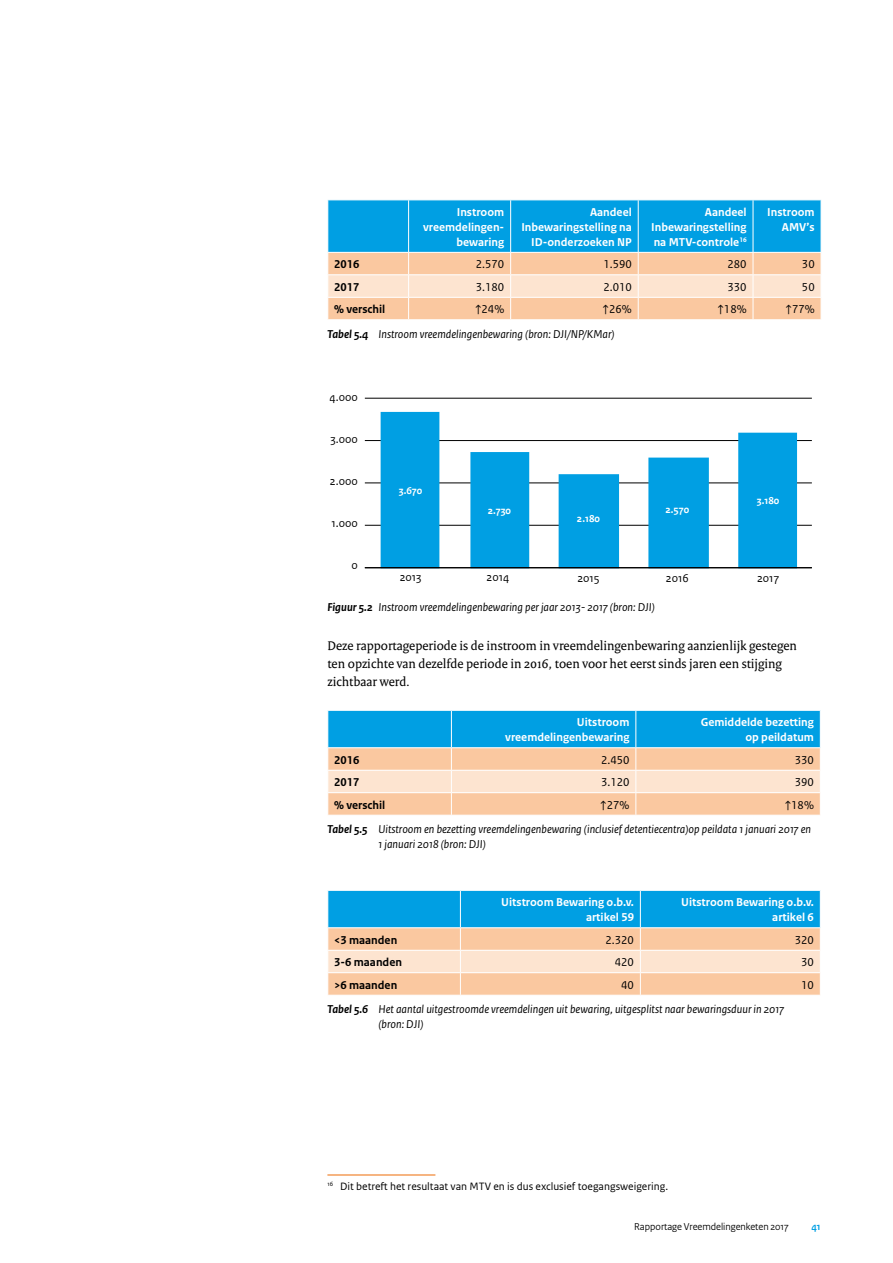
<style>
.page{position:relative;width:893px;height:1263px;background:#fff}
.page>*{position:absolute;margin:0;border:0;box-sizing:border-box;transform-origin:0 0}
.t1{font:13.5px/18px "Rijksoverheid Serif";color:#000}
.t2{font:italic 12px/24.3px "Rijksoverheid Sans Text";color:#000;text-align:right}
.t3{font:700 12px/15px "Rijksoverheid Sans Text";color:#fff;text-align:right}
.t4{font:12px "Rijksoverheid Sans Text";color:#000}
.t5{font:700 12px "Rijksoverheid Sans Text";color:#000}
.t6{font:12px "Rijksoverheid Sans Text TT";color:#000}
.t7{font:11.25px "Rijksoverheid Sans Text";color:#000}
.t8{font:10.5px "Rijksoverheid Sans Heading";color:#000}
.t9{font:700 10.5px "Rijksoverheid Sans Text TT";color:#fff}
.t10{font:700 10.5px "Rijksoverheid Sans Heading";color:#009fe3}
.s1{font-weight:700}
.s2{font-style:normal}
</style>
<div class="page">
<svg style="left:328px;top:200px;width:493px;height:120px;background:#8fbdc8"></svg>
<hr style="left:327px;top:252px;width:82px;height:1px;background:#fff">
<hr style="left:409px;top:252px;width:102px;height:1px;background:#fff">
<hr style="left:511px;top:252px;width:127px;height:1px;background:#fff">
<hr style="left:638px;top:252px;width:115px;height:1px;background:#fff">
<hr style="left:753px;top:252px;width:68px;height:1px;background:#fff">
<hr style="left:365px;top:398px;width:447px;height:1px;background:#000">
<hr style="left:365px;top:440px;width:447px;height:1px;background:#000">
<hr style="left:365px;top:482px;width:447px;height:1px;background:#000">
<hr style="left:365px;top:525px;width:447px;height:1px;background:#000">
<svg style="left:381px;top:412px;width:416px;height:155px;fill:#009fe3"></svg>
<hr style="left:365px;top:567px;width:447px;height:1px;background:#000">
<svg style="left:328px;top:711px;width:492px;height:104px;background:#a4c1c4"></svg>
<hr style="left:327px;top:747px;width:124px;height:1px;background:#fff">
<hr style="left:451px;top:747px;width:185px;height:1px;background:#fff">
<hr style="left:636px;top:747px;width:185px;height:1px;background:#fff">
<svg style="left:328px;top:891px;width:492px;height:104px;background:#a8c4c6"></svg>
<hr style="left:327px;top:927px;width:133px;height:1px;background:#fff">
<hr style="left:460px;top:927px;width:180px;height:1px;background:#fff">
<hr style="left:640px;top:927px;width:181px;height:1px;background:#fff">
<hr style="left:327px;top:1174px;width:108px;height:1px;background:#ed6b06">
<p class="t3" style="left:423px;top:205px;width:83px">Instroom vreemdelingen&shy;bewaring</p>
<p class="t3" style="left:521px;top:205px;width:112px">Aandeel<br>Inbewaringstelling na<br>ID-onderzoeken NP</p>
<p class="t3" style="left:651px;top:205px;width:97px;text-align:justify;text-indent:54px">Aandeel Inbewaringstelling na MTV-controle<sup>16</sup></p>
<p class="t3" style="left:767px;top:205px;width:49px">Instroom<br>AMV’s</p>
<p class="t5" style="left:334px;top:258px;width:27px">2016</p>
<p class="t4" style="left:476px;top:258px;width:30px">2.570</p>
<p class="t4" style="left:603px;top:258px;width:30px">1.590</p>
<p class="t4" style="left:727px;top:258px;width:21px">280</p>
<p class="t4" style="left:802px;top:258px;width:14px">30</p>
<p class="t5" style="left:334px;top:280px;width:27px">2017</p>
<p class="t4" style="left:476px;top:280px;width:30px">3.180</p>
<p class="t4" style="left:603px;top:280px;width:30px">2.010</p>
<p class="t4" style="left:727px;top:280px;width:21px">330</p>
<p class="t4" style="left:802px;top:280px;width:14px">50</p>
<p class="t5" style="left:334px;top:303px;width:53px">% verschil</p>
<p class="t4" style="left:475px;top:303px;width:31px">↑24%</p>
<p class="t4" style="left:603px;top:303px;width:31px">↑26%</p>
<p class="t4" style="left:717px;top:303px;width:31px">↑18%</p>
<p class="t4" style="left:785px;top:303px;width:31px">↑77%</p>
<p class="t2" style="left:327px;top:322px;width:289px"><span class="s1">Tabel 5.4</span> Instroom vreemdelingenbewaring (bron: DJI/NP/KMar)</p>
<p class="t6" style="left:329px;top:391px;width:30px">4.000</p>
<p class="t6" style="left:330px;top:433px;width:29px">3.000</p>
<p class="t6" style="left:330px;top:474px;width:29px">2.000</p>
<p class="t6" style="left:331px;top:516px;width:28px">1.000</p>
<p class="t6" style="left:351px;top:558px;width:8px">0</p>
<p class="t9" style="left:399px;top:484px;width:25px">3.670</p>
<p class="t9" style="left:488px;top:505px;width:25px">2.730</p>
<p class="t9" style="left:577px;top:513px;width:25px">2.180</p>
<p class="t9" style="left:665px;top:504px;width:25px">2.570</p>
<p class="t9" style="left:757px;top:494px;width:24px">3.180</p>
<p class="t6" style="left:400px;top:570px;width:23px">2013</p>
<p class="t6" style="left:486px;top:570px;width:24px">2014</p>
<p class="t6" style="left:577px;top:571px;width:24px">2015</p>
<p class="t6" style="left:666px;top:571px;width:24px">2016</p>
<p class="t6" style="left:757px;top:571px;width:24px">2017</p>
<p class="t2" style="left:327px;top:595px;width:329px"><span class="s1">Figuur 5.2</span> Instroom vreemdelingenbewaring per jaar 2013- 2017 (bron: DJI)</p>
<p class="t1" style="left:327px;top:636px;width:471px">Deze rapportageperiode is de instroom in vreemdelingenbewaring aanzienlijk gestegen ten opzichte van dezelfde periode in 2016, toen voor het eerst sinds jaren een stijging zichtbaar werd.</p>
<p class="t3" style="left:505px;top:715px;width:126px">Uitstroom vreemdelingenbewaring</p>
<p class="t3" style="left:701px;top:715px;width:115px">Gemiddelde bezetting op peildatum</p>
<p class="t5" style="left:334px;top:753px;width:27px">2016</p>
<p class="t4" style="left:601px;top:753px;width:30px">2.450</p>
<p class="t4" style="left:795px;top:753px;width:21px">330</p>
<p class="t5" style="left:334px;top:776px;width:27px">2017</p>
<p class="t4" style="left:601px;top:775px;width:30px">3.120</p>
<p class="t4" style="left:795px;top:775px;width:21px">390</p>
<p class="t5" style="left:334px;top:798px;width:53px">% verschil</p>
<p class="t4" style="left:600px;top:798px;width:31px">↑27%</p>
<p class="t2" style="left:327px;top:793px;width:488px"><span class="s2">↑18%<br></span><span class="s1">Tabel 5.5</span> Uitstroom en bezetting vreemdelingenbewaring (inclusief detentiecentra)op peildata 1 januari 2017 en</p>
<p class="t2" style="left:378px;top:832px;width:109px">1 januari 2018 (bron: DJI)</p>
<p class="t3" style="left:501px;top:895px;width:134px">Uitstroom Bewaring o.b.v. artikel 59</p>
<p class="t3" style="left:681px;top:895px;width:134px">Uitstroom Bewaring o.b.v. artikel 6</p>
<p class="t5" style="left:334px;top:933px;width:65px">&lt;3 maanden</p>
<p class="t4" style="left:606px;top:933px;width:30px">2.320</p>
<p class="t4" style="left:795px;top:933px;width:21px">320</p>
<p class="t5" style="left:334px;top:956px;width:69px">3-6 maanden</p>
<p class="t4" style="left:615px;top:955px;width:21px">420</p>
<p class="t4" style="left:801px;top:955px;width:14px">30</p>
<p class="t5" style="left:334px;top:978px;width:65px">&gt;6 maanden</p>
<p class="t4" style="left:621px;top:978px;width:14px">40</p>
<p class="t4" style="left:801px;top:978px;width:14px">10</p>
<p class="t2" style="left:378px;top:1002px;width:407px;line-height:15px;text-align:left;text-indent:-51px"><span class="s1">Tabel 5.6</span> Het aantal uitgestroomde vreemdelingen uit bewaring, uitgesplitst naar bewaringsduur in 2017 (bron: DJI)</p>
<p class="t7" style="left:327px;top:1180px;width:342px"><sup>16</sup> Dit betreft het resultaat van MTV en is dus exclusief toegangsweigering.</p>
<p class="t8" style="left:634px;top:1221px;width:156px">Rapportage Vreemdelingenketen 2017</p>
<p class="t10" style="left:811px;top:1221px;width:11px">41</p>
</div>
